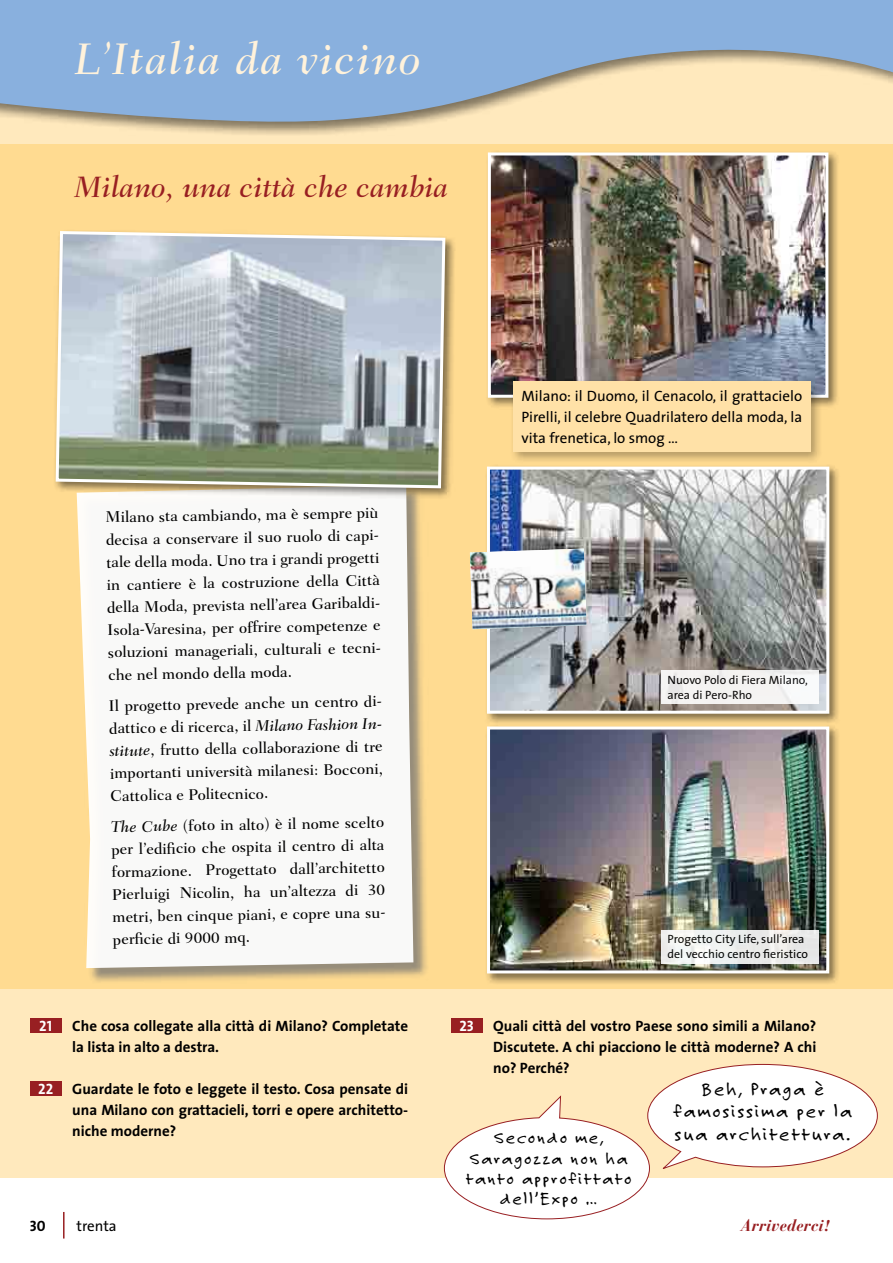
<style>
.page{position:relative;width:893px;height:1263px;background:#fff}
.page>*{position:absolute;margin:0;border:0;box-sizing:border-box;transform-origin:0 0}
.t1{font:italic 500 45px "Fairfield LT Std";letter-spacing:.035em;color:#fff2db}
.t2{font:italic 500 30px "Fairfield LT Std";color:#981f22}
.t3{font:19.65px/22.2px "Felt Tip CV";letter-spacing:.1em;color:#000;text-align:center}
.t4{font:18px/20.2px "Felt Tip CV";letter-spacing:.1em;color:#000;text-align:center}
.t5{font:italic 700 16.5px "Bauer Bodoni Std";color:#981f22}
.t6{font:500 15.75px/22.5px "Fairfield LT Std";color:#000}
.t7{font:15px/21px "The Sans CV Bold";color:#000;text-align:justify}
.t8{font:15px/21px "The Sans CV";color:#000;text-align:justify}
.t9{font:15px "The Sans CV Bold Caps";color:#fff}
.t10{font:15px "The Sans CV Bold Caps";color:#000}
.t11{font:12px/15px "The Sans CV";color:#000}
.s1{font-style:italic}
.s2{font-family:"Bodoni"}
</style>
<div class="page">
<div style="left:0;top:43px;width:893px;height:1135px;background:#ffe9bd"></div>
<div style="left:0;top:0;width:893px;height:137px;background:#000;opacity:.5"></div>
<svg style="left:0;top:0;width:893px;height:128px;fill:#89b0de"></svg>
<hr style="left:63px;top:1212px;width:2px;height:26px;background:#981f22">
<div style="left:0;top:145px;width:893px;height:844px;background:#ffdb91"></div>
<div style="left:30px;top:1018px;width:32px;height:15px;background:#981f22"></div>
<div style="left:30px;top:1081px;width:32px;height:15px;background:#981f22"></div>
<div style="left:451px;top:1018px;width:32px;height:15px;background:#981f22"></div>
<div style="left:484px;top:724px;width:356px;height:261px;background:#000;opacity:.5"></div>
<img style="left:485px;top:725px;width:346px;height:250px">
<div style="left:661px;top:930px;width:158px;height:34px;background:linear-gradient(to right,#f4f7f5,#e7e7e7)"></div>
<div style="left:484px;top:464px;width:357px;height:261px;background:#000;opacity:.5"></div>
<img style="left:485px;top:465px;width:346px;height:250px">
<div style="left:661px;top:671px;width:158px;height:33px;background:#f5f3f2"></div>
<img style="left:470px;top:549px;width:116px;height:80px">
<div style="left:78px;top:487px;width:351px;height:496px;background:#6d6e71;opacity:.71"></div>
<div style="left:77px;top:500px;width:336px;height:468px;background:#f9f9f8"></div>
<div style="left:485px;top:150px;width:355px;height:259px;background:#000;opacity:.5"></div>
<img style="left:486px;top:151px;width:344px;height:248px">
<div style="left:509px;top:377px;width:314px;height:87px;background:#000;opacity:.3"></div>
<div style="left:513px;top:381px;width:298px;height:71px;background:#ffe1a7"></div>
<div style="left:53px;top:228px;width:403px;height:272px;background:#000;opacity:.5"></div>
<svg style="left:54px;top:229px;width:393px;height:261px;background:#aab2b0"></svg>
<svg style="left:443px;top:1063px;width:435px;height:157px"></svg>
<h1 class="t1" style="left:74px;top:32px;width:348px">L’Italia da vicino</h1>
<h2 class="t2" style="left:74px;top:169px;width:375px">Milano, una città che cambia</h2>
<p class="t6" style="left:105px;top:506px;width:277px;rotate:-1deg">Milano sta cambiando, ma è sempre più decisa a conservare il suo ruolo di capi&shy;tale della moda. Uno tra i grandi progetti in cantiere è la costruzione della Città della Moda, prevista nell’area Garibaldi-Isola-Varesina, per offrire competenze e soluzioni manageriali, culturali e tecni&shy;che nel mondo della moda.</p>
<p class="t6" style="left:109px;top:695px;width:277px;rotate:-1deg">Il progetto prevede anche un centro di&shy;dattico e di ricerca, il <span class="s1">Milano Fashion In&shy;stitute</span>, frutto della collaborazione di tre importanti università milanesi: Bocconi, Cattolica e Politecnico.</p>
<p class="t6" style="left:111px;top:816px;width:277px;rotate:-1deg"><span class="s1">The Cube</span> (foto in alto) è il nome scelto per l’edifi cio che ospita il centro di alta formazione. Progettato dall’architetto Pierluigi Nicolin, ha un’altezza di 30 metri, ben cinque piani, e copre una su&shy;perfi cie di 9000 mq.</p>
<p class="t9" style="left:39px;top:1013px;width:14px">21</p>
<p class="t9" style="left:38px;top:1076px;width:16px">22</p>
<p class="t7" style="left:72px;top:1015px;width:337px">Che cosa collegate alla città di Milano? Completate la lista in alto a destra.</p>
<p class="t7" style="left:72px;top:1078px;width:337px">Guardate le foto e leggete il testo. Cosa pensate di una Milano con grattacieli, torri e opere architetto&shy;niche moderne?</p>
<p class="t8" style="left:521px;top:385px;width:282px">Milano: il Duomo, il Cenacolo, il grattacielo Pirelli, il celebre Quadrilatero della moda, la vita frenetica, lo smog …</p>
<p class="t11" style="left:667px;top:672px;width:142px">Nuovo Polo di Fiera Milano, area di Pero-Rho</p>
<p class="t11" style="left:667px;top:931px;width:142px">Progetto City Life, sull’area del vecchio centro fieristico</p>
<p class="t9" style="left:459px;top:1013px;width:16px">23</p>
<p class="t7" style="left:493px;top:1015px;width:325px">Quali città del vostro Paese sono simili a Milano?<br>Discutete. A chi piacciono le città moderne? A chi no? Perché?</p>
<p class="t4" style="left:466px;top:1128px;width:167px">Secondo me,<br>Saragozza non ha tanto approfittato dell’Expo …</p>
<p class="t3" style="left:673px;top:1078px;width:180px">Beh, Praga è famosissima per la sua architettura.</p>
<p class="t10" style="left:30px;top:1213px;width:17px">30</p>
<p class="t8" style="left:77px;top:1215px;width:42px">trenta</p>
<p class="t5" style="left:741px;top:1215px;width:90px">Arrivederci<span class="s2">!</span></p>
</div>
